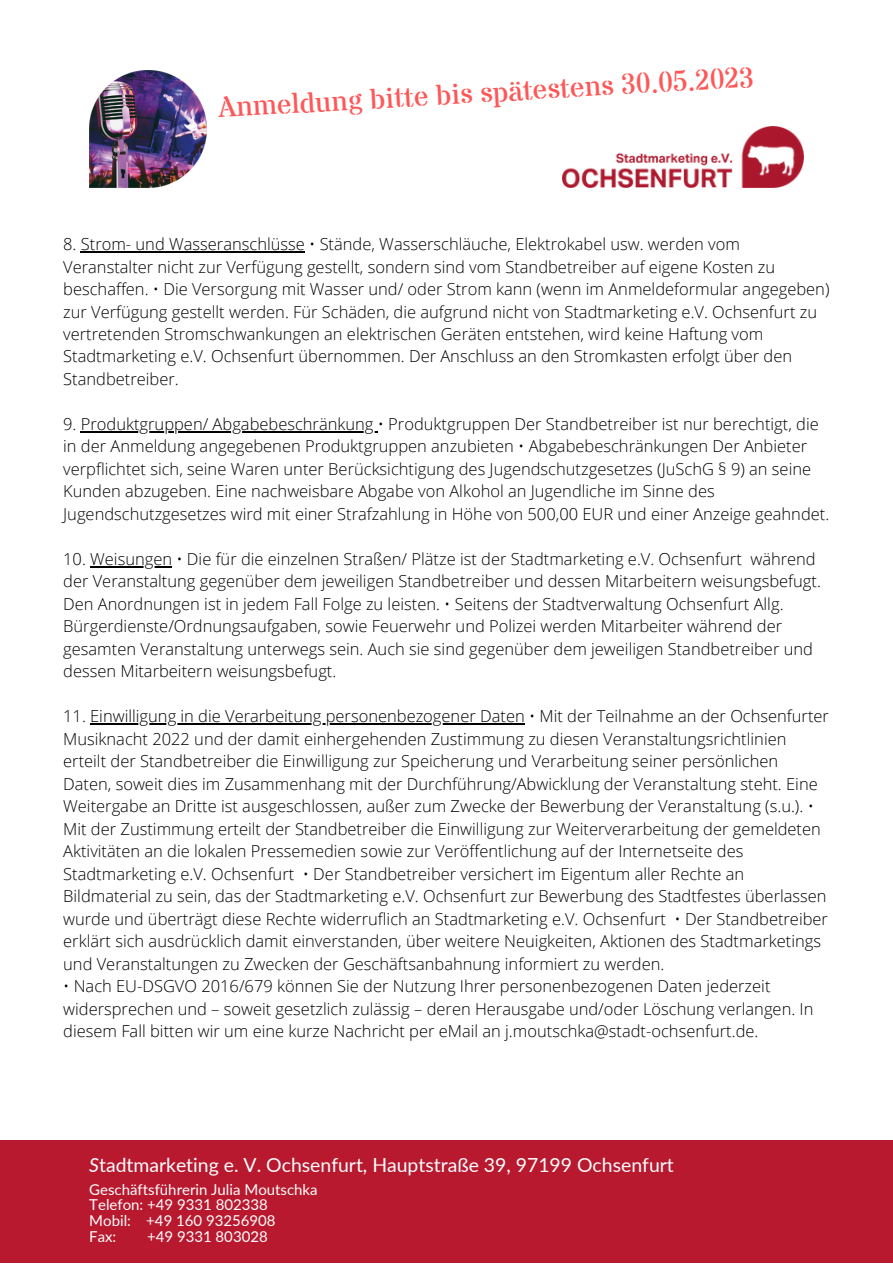
<style>
.page{position:relative;width:893px;height:1264px;background:#fff}
.page>*{position:absolute;margin:0;border:0;box-sizing:border-box;transform-origin:0 0}
.t1{font:28.8px "Stardos Stencil";color:#ff5757}
.t2{font:19.35px "Lato";color:#fff}
.t3{font:300 16.5px/22.5px "Open Sans";color:#000}
.t4{font:15px "Lato";color:#fff}
.s1{font-style:italic}
</style>
<div class="page">
<div style="left:0;top:1140px;width:892px;height:122px;background:#b8192f"></div>
<img style="left:562px;top:127px;width:241px;height:60px">
<img style="left:89px;top:71px;width:117px;height:117px">
<hr style="left:81px;top:251px;width:224px;height:1px;background:#000">
<hr style="left:81px;top:431px;width:297px;height:1px;background:#000">
<hr style="left:90px;top:566px;width:82px;height:1px;background:#000">
<hr style="left:90px;top:723px;width:434px;height:1px;background:#000">
<p class="t1" style="left:218px;top:88px;width:537px;rotate:-3deg">Anmeldung bitte bis spätestens 30.05.2023</p>
<p class="t3" style="left:63px;top:232px;width:767px">8. Strom- und Wasseranschlüsse • Stände, Wasserschläuche, Elektrokabel usw. werden vom Veranstalter nicht zur Verfügung gestellt, sondern sind vom Standbetreiber auf eigene Kosten zu beschaffen. • Die Versorgung mit Wasser und/ oder Strom kann (wenn im Anmeldeformular angegeben) zur Verfügung gestellt werden. Für Schäden, die aufgrund nicht von Stadtmarketing e.V. Ochsenfurt zu vertretenden Stromschwankungen an elektrischen Geräten entstehen, wird keine Haftung vom Stadtmarketing e.V. Ochsenfurt übernommen. Der Anschluss an den Stromkasten erfolgt über den Standbetreiber.</p>
<p class="t3" style="left:63px;top:412px;width:767px">9. Produktgruppen/ Abgabebeschränkung • Produktgruppen Der Standbetreiber ist nur berechtigt, die in der Anmeldung angegebenen Produktgruppen anzubieten • Abgabebeschränkungen Der Anbieter verpflichtet sich, seine Waren unter Berücksichtigung des Jugendschutzgesetzes (JuSchG § 9) an seine Kunden abzugeben. Eine nachweisbare Abgabe von Alkohol an Jugendliche im Sinne des Jugendschutzgesetzes wird mit einer Strafzahlung in Höhe von 500,00 EUR und einer Anzeige geahndet.</p>
<p class="t3" style="left:63px;top:547px;width:759px">10. Weisungen • Die für die einzelnen Straßen/ Plätze ist der Stadtmarketing e.V. Ochsenfurt während der Veranstaltung gegenüber dem jeweiligen Standbetreiber und dessen Mitarbeitern weisungsbefugt.<br>Den Anordnungen ist in jedem Fall Folge zu leisten. • Seitens der Stadtverwaltung Ochsenfurt Allg.<br>Bürgerdienste/Ordnungsaufgaben, sowie Feuerwehr und Polizei werden Mitarbeiter während der gesamten Veranstaltung unterwegs sein. Auch sie sind gegenüber dem jeweiligen Standbetreiber und dessen Mitarbeitern weisungsbefugt.</p>
<p class="t3" style="left:63px;top:704px;width:767px">11. Einwilligung in die Verarbeitung personenbezogener Daten • Mit der Teilnahme an der Ochsenfurter Musiknacht 2022 und der damit einhergehenden Zustimmung zu diesen Veranstaltungsrichtlinien erteilt der Standbetreiber die Einwilligung zur Speicherung und Verarbeitung seiner persönlichen Daten, soweit dies im Zusammenhang mit der Durchführung/Abwicklung der Veranstaltung steht. Eine Weitergabe an Dritte ist ausgeschlossen, außer zum Zwecke der Bewerbung der Veranstaltung (s.u.). • Mit der Zustimmung erteilt der Standbetreiber die Einwilligung zur Weiterverarbeitung der gemeldeten Aktivitäten an die lokalen Pressemedien sowie zur Veröffentlichung auf der Internetseite des Stadtmarketing e.V. Ochsenfurt • Der Standbetreiber versichert im Eigentum aller Rechte an Bildmaterial zu sein, das der Stadtmarketing e.V. Ochsenfurt zur Bewerbung des Stadtfestes überlassen wurde und überträgt diese Rechte widerruflich an Stadtmarketing e.V. Ochsenfurt • Der Standbetreiber erklärt sich ausdrücklich damit einverstanden, über weitere Neuigkeiten, Aktionen des Stadtmarketings und Veranstaltungen zu Zwecken der Geschäftsanbahnung informiert zu werden.</p>
<p class="t3" style="left:63px;top:974px;width:751px">• Nach EU-DSGVO 2016/679 können Sie der Nutzung Ihrer personenbezogenen Daten jederzeit widersprechen und – soweit gesetzlich zulässig – deren Herausgabe und/oder Löschung verlangen. In diesem Fall bitten wir um eine kurze Nachricht per eMail an j.moutschka@stadt-ochsenfurt.de.</p>
<p class="t2" style="left:89px;top:1152px;width:586px"><span class="s1">S</span>tadtmarketing e. V. Ochsenfurt, Hauptstraße 39, 97199 Ochsenfurt</p>
<p class="t4" style="left:89px;top:1179px;width:230px">Geschäftsführerin Julia Moutschka</p>
<p class="t4" style="left:89px;top:1195px;width:180px">Telefon: +49 9331 802338</p>
<p class="t4" style="left:89px;top:1211px;width:188px">Mobil: +49 160 93256908</p>
<p class="t4" style="left:89px;top:1226px;width:29px">Fax:</p>
<p class="t4" style="left:147px;top:1226px;width:122px">+49 9331 803028</p>
</div>
